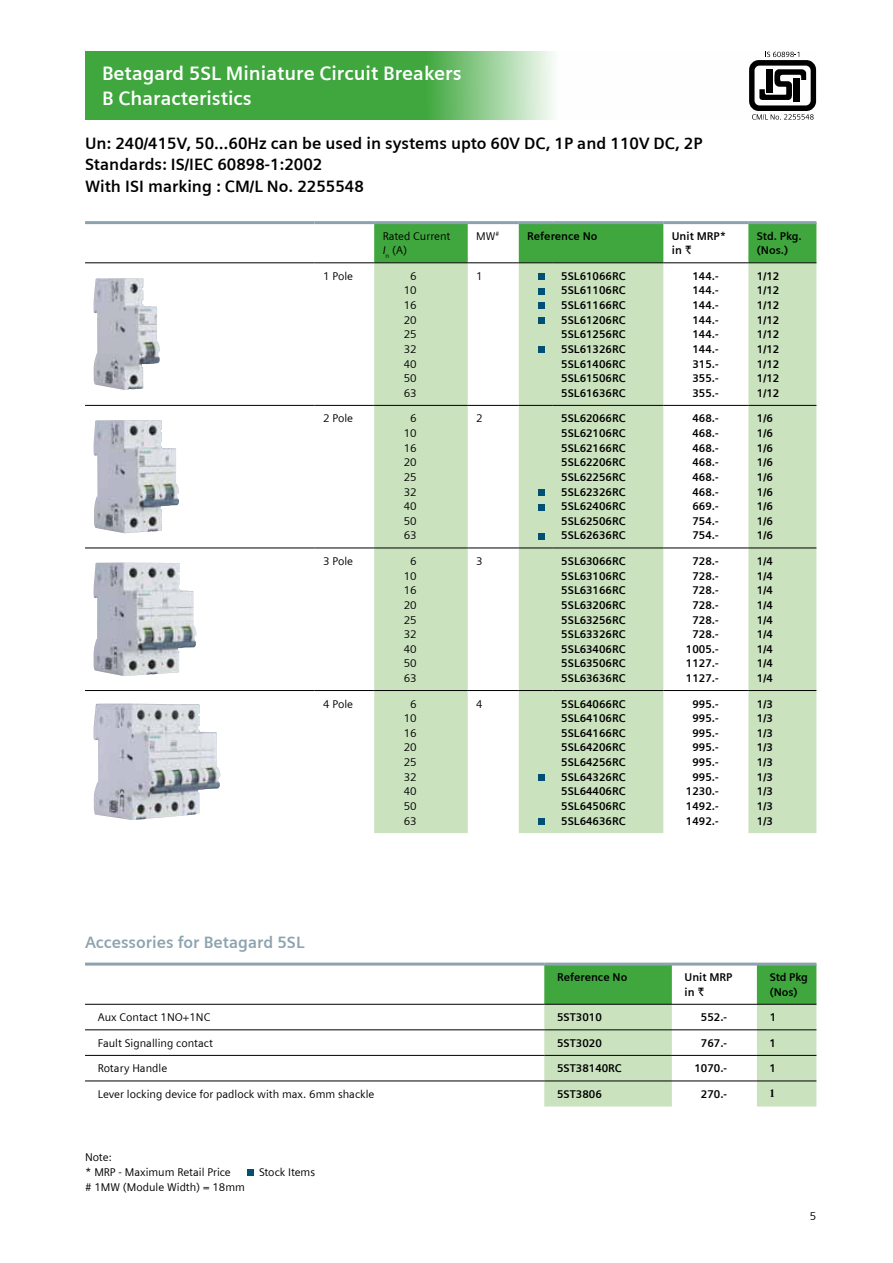
<style>
.page{position:relative;width:893px;height:1263px;background:#fff}
.page>*{position:absolute;margin:0;border:0;box-sizing:border-box;transform-origin:0 0}
.t1{font:700 19.5px/25.3px "Siemens Sans";color:#fff}
.t2{font:700 16.5px/21.5px "Siemens Sans";color:#000}
.t3{font:700 16.5px "Siemens Sans";color:#8ca3af}
.t4{font:700 11.25px/14.7px "Siemens Sans";color:#000;text-align:justify}
.t5{font:11.25px/14.7px "Siemens Sans";color:#000;text-align:center}
.t6{font:700 11.25px "Times New Roman";color:#000}
.s1{font-style:italic}
.s2{font-family:"rupiforadian";font-weight:400}
</style>
<div class="page">
<svg style="left:374px;top:224px;width:442px;height:38px"></svg>
<svg style="left:374px;top:263px;width:442px;height:570px;fill:#cae2be"></svg>
<hr style="left:85px;top:221px;width:230px;height:3px;background:#8ca3af">
<hr style="left:315px;top:221px;width:59px;height:3px;background:#8ca3af">
<hr style="left:374px;top:221px;width:94px;height:3px;background:#8ca3af">
<hr style="left:468px;top:221px;width:51px;height:3px;background:#8ca3af">
<hr style="left:519px;top:221px;width:34px;height:3px;background:#8ca3af">
<hr style="left:553px;top:221px;width:110px;height:3px;background:#8ca3af">
<hr style="left:663px;top:221px;width:85px;height:3px;background:#8ca3af">
<hr style="left:748px;top:221px;width:68px;height:3px;background:#8ca3af">
<hr style="left:85px;top:262px;width:230px;height:1px;background:#000">
<hr style="left:315px;top:262px;width:59px;height:1px;background:#000">
<hr style="left:374px;top:262px;width:94px;height:1px;background:#000">
<hr style="left:468px;top:262px;width:51px;height:1px;background:#000">
<hr style="left:519px;top:262px;width:34px;height:1px;background:#000">
<hr style="left:553px;top:262px;width:110px;height:1px;background:#000">
<hr style="left:663px;top:262px;width:85px;height:1px;background:#000">
<hr style="left:748px;top:262px;width:68px;height:1px;background:#000">
<hr style="left:85px;top:405px;width:230px;height:1px;background:#000">
<hr style="left:315px;top:405px;width:59px;height:1px;background:#000">
<hr style="left:374px;top:405px;width:94px;height:1px;background:#000">
<hr style="left:468px;top:405px;width:51px;height:1px;background:#000">
<hr style="left:519px;top:405px;width:34px;height:1px;background:#000">
<hr style="left:553px;top:405px;width:110px;height:1px;background:#000">
<hr style="left:663px;top:405px;width:85px;height:1px;background:#000">
<hr style="left:748px;top:405px;width:68px;height:1px;background:#000">
<hr style="left:85px;top:548px;width:230px;height:1px;background:#000">
<hr style="left:315px;top:548px;width:59px;height:1px;background:#000">
<hr style="left:374px;top:548px;width:94px;height:1px;background:#000">
<hr style="left:468px;top:548px;width:51px;height:1px;background:#000">
<hr style="left:519px;top:548px;width:34px;height:1px;background:#000">
<hr style="left:553px;top:548px;width:110px;height:1px;background:#000">
<hr style="left:663px;top:548px;width:85px;height:1px;background:#000">
<hr style="left:748px;top:548px;width:68px;height:1px;background:#000">
<hr style="left:85px;top:690px;width:230px;height:1px;background:#000">
<hr style="left:315px;top:690px;width:59px;height:1px;background:#000">
<hr style="left:374px;top:690px;width:94px;height:1px;background:#000">
<hr style="left:468px;top:690px;width:51px;height:1px;background:#000">
<hr style="left:519px;top:690px;width:34px;height:1px;background:#000">
<hr style="left:553px;top:690px;width:110px;height:1px;background:#000">
<hr style="left:663px;top:690px;width:85px;height:1px;background:#000">
<hr style="left:748px;top:690px;width:68px;height:1px;background:#000">
<img style="left:94px;top:278px;width:66px;height:112px">
<div style="left:538px;top:273px;width:6px;height:7px;background:#005074"></div>
<svg style="left:538px;top:288px;width:6px;height:6px"></svg>
<svg style="left:538px;top:303px;width:6px;height:6px"></svg>
<div style="left:538px;top:317px;width:6px;height:7px;background:#005074"></div>
<svg style="left:538px;top:347px;width:6px;height:6px"></svg>
<img style="left:94px;top:420px;width:85px;height:113px">
<div style="left:538px;top:489px;width:6px;height:7px;background:#005074"></div>
<svg style="left:538px;top:504px;width:6px;height:6px"></svg>
<svg style="left:538px;top:533px;width:6px;height:6px"></svg>
<img style="left:93px;top:562px;width:104px;height:114px">
<img style="left:93px;top:704px;width:127px;height:116px">
<div style="left:538px;top:774px;width:6px;height:7px;background:#005074"></div>
<div style="left:538px;top:818px;width:6px;height:7px;background:#005074"></div>
<svg style="left:544px;top:965px;width:272px;height:141px"></svg>
<hr style="left:85px;top:962px;width:459px;height:3px;background:#8ca3af">
<hr style="left:544px;top:962px;width:128px;height:3px;background:#8ca3af">
<hr style="left:672px;top:962px;width:85px;height:3px;background:#8ca3af">
<hr style="left:757px;top:962px;width:59px;height:3px;background:#8ca3af">
<hr style="left:85px;top:1004px;width:459px;height:1px;background:#000">
<hr style="left:544px;top:1004px;width:128px;height:1px;background:#000">
<hr style="left:672px;top:1004px;width:85px;height:1px;background:#000">
<hr style="left:757px;top:1004px;width:59px;height:1px;background:#000">
<hr style="left:85px;top:1029px;width:459px;height:1px;background:#000">
<hr style="left:544px;top:1029px;width:128px;height:1px;background:#000">
<hr style="left:672px;top:1029px;width:85px;height:1px;background:#000">
<hr style="left:757px;top:1029px;width:59px;height:1px;background:#000">
<hr style="left:85px;top:1055px;width:459px;height:1px;background:#000">
<hr style="left:544px;top:1055px;width:128px;height:1px;background:#000">
<hr style="left:672px;top:1055px;width:85px;height:1px;background:#000">
<hr style="left:757px;top:1055px;width:59px;height:1px;background:#000">
<hr style="left:85px;top:1080px;width:459px;height:1px;background:#000">
<hr style="left:544px;top:1080px;width:128px;height:1px;background:#000">
<hr style="left:672px;top:1080px;width:85px;height:1px;background:#000">
<hr style="left:757px;top:1080px;width:59px;height:1px;background:#000">
<svg style="left:85px;top:51px;width:715px;height:68px;fill:#3fa73d"></svg>
<svg style="left:749px;top:52px;width:67px;height:68px"></svg>
<svg style="left:247px;top:1170px;width:6px;height:6px"></svg>
<h1 class="t1" style="left:102px;top:60px;width:361px">Betagard 5SL Miniature Circuit Breakers<br>B Characteristics</h1>
<h2 class="t2" style="left:85px;top:132px;width:619px">Un: 240/415V, 50…60Hz can be used in systems upto 60V DC, 1P and 110V DC, 2P<br>Standards: IS/IEC 60898-1:2002<br>With ISI marking : CM/L No. 2255548</h2>
<p class="t5" style="left:383px;top:228px;width:69px;text-align:left">Rated Current<br><span class="s1">I</span><sub>n</sub> (A)</p>
<p class="t5" style="left:476px;top:228px;width:25px">MW<sup>#</sup></p>
<p class="t4" style="left:527px;top:228px;width:72px">Reference No</p>
<p class="t4" style="left:672px;top:228px;width:56px">Unit MRP* in <span class="s2">R</span></p>
<p class="t4" style="left:757px;top:228px;width:46px">Std. Pkg. (Nos.)</p>
<p class="t5" style="left:323px;top:269px;width:32px">1 Pole</p>
<p class="t5" style="left:404px;top:269px;width:14px">6<br>10<br>16<br>20<br>25<br>32<br>40<br>50<br>63</p>
<p class="t5" style="left:476px;top:269px;width:8px">1</p>
<p class="t4" style="left:561px;top:269px;width:66px">5SL61066RC 5SL61106RC 5SL61166RC 5SL61206RC 5SL61256RC 5SL61326RC 5SL61406RC 5SL61506RC 5SL61636RC</p>
<p class="t4" style="left:692px;top:269px;width:28px">144.- 144.- 144.- 144.- 144.- 144.- 315.- 355.- 355.-</p>
<p class="t4" style="left:757px;top:269px;width:24px">1/12<br>1/12<br>1/12<br>1/12<br>1/12<br>1/12<br>1/12<br>1/12<br>1/12</p>
<p class="t5" style="left:323px;top:411px;width:32px">2 Pole</p>
<p class="t5" style="left:404px;top:411px;width:14px">6<br>10<br>16<br>20<br>25<br>32<br>40<br>50<br>63</p>
<p class="t5" style="left:476px;top:411px;width:8px">2</p>
<p class="t4" style="left:561px;top:411px;width:66px">5SL62066RC 5SL62106RC 5SL62166RC 5SL62206RC 5SL62256RC 5SL62326RC 5SL62406RC 5SL62506RC 5SL62636RC</p>
<p class="t4" style="left:692px;top:411px;width:28px">468.- 468.- 468.- 468.- 468.- 468.- 669.- 754.- 754.-</p>
<p class="t4" style="left:757px;top:411px;width:17px">1/6<br>1/6<br>1/6<br>1/6<br>1/6<br>1/6<br>1/6<br>1/6<br>1/6</p>
<p class="t5" style="left:323px;top:554px;width:32px">3 Pole</p>
<p class="t5" style="left:404px;top:554px;width:14px">6<br>10<br>16<br>20<br>25<br>32<br>40<br>50<br>63</p>
<p class="t5" style="left:476px;top:554px;width:8px">3</p>
<p class="t4" style="left:561px;top:554px;width:66px">5SL63066RC 5SL63106RC 5SL63166RC 5SL63206RC 5SL63256RC 5SL63326RC 5SL63406RC 5SL63506RC 5SL63636RC</p>
<p class="t4" style="left:686px;top:554px;width:34px;text-align:center">728.-<br>728.-<br>728.-<br>728.-<br>728.-<br>728.-<br>1005.-<br>1127.-<br>1127.-</p>
<p class="t4" style="left:757px;top:554px;width:17px">1/4<br>1/4<br>1/4<br>1/4<br>1/4<br>1/4<br>1/4<br>1/4<br>1/4</p>
<p class="t5" style="left:323px;top:696px;width:32px">4 Pole</p>
<p class="t5" style="left:404px;top:696px;width:14px">6<br>10<br>16<br>20<br>25<br>32<br>40<br>50<br>63</p>
<p class="t5" style="left:476px;top:696px;width:8px">4</p>
<p class="t4" style="left:561px;top:696px;width:66px">5SL64066RC 5SL64106RC 5SL64166RC 5SL64206RC 5SL64256RC 5SL64326RC 5SL64406RC 5SL64506RC 5SL64636RC</p>
<p class="t4" style="left:686px;top:696px;width:34px;text-align:center">995.-<br>995.-<br>995.-<br>995.-<br>995.-<br>995.-<br>1230.-<br>1492.-<br>1492.-</p>
<p class="t4" style="left:757px;top:696px;width:17px">1/3<br>1/3<br>1/3<br>1/3<br>1/3<br>1/3<br>1/3<br>1/3<br>1/3</p>
<h2 class="t3" style="left:85px;top:933px;width:221px">Accessories for Betagard 5SL</h2>
<p class="t4" style="left:557px;top:970px;width:72px">Reference No</p>
<p class="t4" style="left:685px;top:970px;width:49px">Unit MRP in <span class="s2">R</span></p>
<p class="t4" style="left:770px;top:970px;width:40px">Std Pkg (Nos)</p>
<p class="t5" style="left:98px;top:1010px;width:114px">Aux Contact 1NO+1NC</p>
<p class="t4" style="left:557px;top:1010px;width:46px">5ST3010</p>
<p class="t4" style="left:701px;top:1010px;width:28px">552.-</p>
<p class="t4" style="left:770px;top:1010px;width:8px">1</p>
<p class="t5" style="left:98px;top:1036px;width:117px">Fault Signalling contact</p>
<p class="t4" style="left:557px;top:1036px;width:46px">5ST3020</p>
<p class="t4" style="left:701px;top:1036px;width:28px">767.-</p>
<p class="t4" style="left:770px;top:1036px;width:8px">1</p>
<p class="t5" style="left:98px;top:1061px;width:71px">Rotary Handle</p>
<p class="t4" style="left:557px;top:1061px;width:66px">5ST38140RC</p>
<p class="t4" style="left:694px;top:1061px;width:34px">1070.-</p>
<p class="t4" style="left:770px;top:1061px;width:8px">1</p>
<p class="t5" style="left:98px;top:1087px;width:278px">Lever locking device for padlock with max. 6mm shackle</p>
<p class="t4" style="left:557px;top:1087px;width:46px">5ST3806</p>
<p class="t4" style="left:701px;top:1087px;width:28px">270.-</p>
<p class="t6" style="left:770px;top:1085px;width:7px">1</p>
<p class="t5" style="left:85px;top:1150px;width:147px;text-align:left">Note:<br>* MRP - Maximum Retail Price</p>
<p class="t5" style="left:85px;top:1179px;width:161px"># 1MW (Module Width) = 18mm</p>
<p class="t5" style="left:259px;top:1165px;width:58px">Stock Items</p>
<p class="t5" style="left:810px;top:1209px;width:8px">5</p>
</div>
